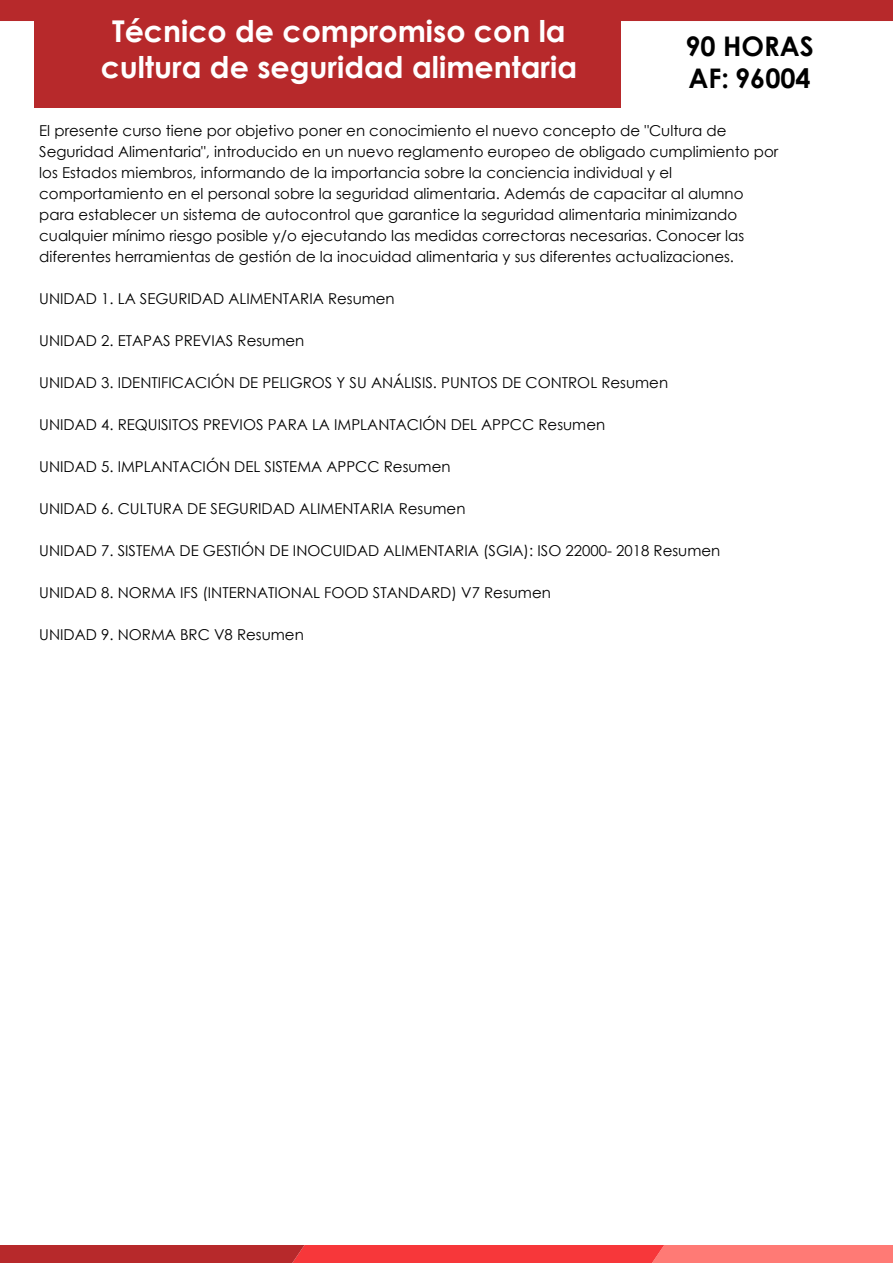
<style>
.page{position:relative;width:893px;height:1263px;background:#fff}
.page>*{position:absolute;margin:0;border:0;box-sizing:border-box;transform-origin:0 0}
.t1{font:700 30px/36px "Century Gothic";color:#fff;text-align:center}
.t2{font:700 27px/32.4px "Century Gothic";color:#000}
.t3{font:15px/21px "Century Gothic";color:#000}
</style>
<div class="page">
<div style="left:0;top:0;width:893px;height:21px;background:#b7292b"></div>
<div style="left:34px;top:0;width:586px;height:107px;background:#b7292b"></div>
<svg style="left:0;top:1245px;width:893px;height:18px;background:#e34444"></svg>
<h1 class="t1" style="left:101px;top:12px;width:478px">Técnico de compromiso con la cultura de seguridad alimentaria</h1>
<h2 class="t2" style="left:685px;top:29px;width:130px">90 HORAS<br>AF: 96004</h2>
<p class="t3" style="left:39px;top:120px;width:741px">El presente curso tiene por objetivo poner en conocimiento el nuevo concepto de "Cultura de Seguridad Alimentaria", introducido en un nuevo reglamento europeo de obligado cumplimiento por los Estados miembros, informando de la importancia sobre la conciencia individual y el comportamiento en el personal sobre la seguridad alimentaria. Además de capacitar al alumno para establecer un sistema de autocontrol que garantice la seguridad alimentaria minimizando cualquier mínimo riesgo posible y/o ejecutando las medidas correctoras necesarias. Conocer las diferentes herramientas de gestión de la inocuidad alimentaria y sus diferentes actualizaciones.</p>
<p class="t3" style="left:39px;top:288px;width:357px">UNIDAD 1. LA SEGURIDAD ALIMENTARIA Resumen</p>
<p class="t3" style="left:39px;top:330px;width:267px">UNIDAD 2. ETAPAS PREVIAS Resumen</p>
<p class="t3" style="left:39px;top:372px;width:630px">UNIDAD 3. IDENTIFICACIÓN DE PELIGROS Y SU ANÁLISIS. PUNTOS DE CONTROL Resumen</p>
<p class="t3" style="left:39px;top:414px;width:567px">UNIDAD 4. REQUISITOS PREVIOS PARA LA IMPLANTACIÓN DEL APPCC Resumen</p>
<p class="t3" style="left:39px;top:456px;width:413px">UNIDAD 5. IMPLANTACIÓN DEL SISTEMA APPCC Resumen</p>
<p class="t3" style="left:39px;top:498px;width:428px">UNIDAD 6. CULTURA DE SEGURIDAD ALIMENTARIA Resumen</p>
<p class="t3" style="left:39px;top:540px;width:683px">UNIDAD 7. SISTEMA DE GESTIÓN DE INOCUIDAD ALIMENTARIA (SGIA): ISO 22000- 2018 Resumen</p>
<p class="t3" style="left:39px;top:582px;width:513px">UNIDAD 8. NORMA IFS (INTERNATIONAL FOOD STANDARD) V7 Resumen</p>
<p class="t3" style="left:39px;top:624px;width:266px">UNIDAD 9. NORMA BRC V8 Resumen</p>
</div>
